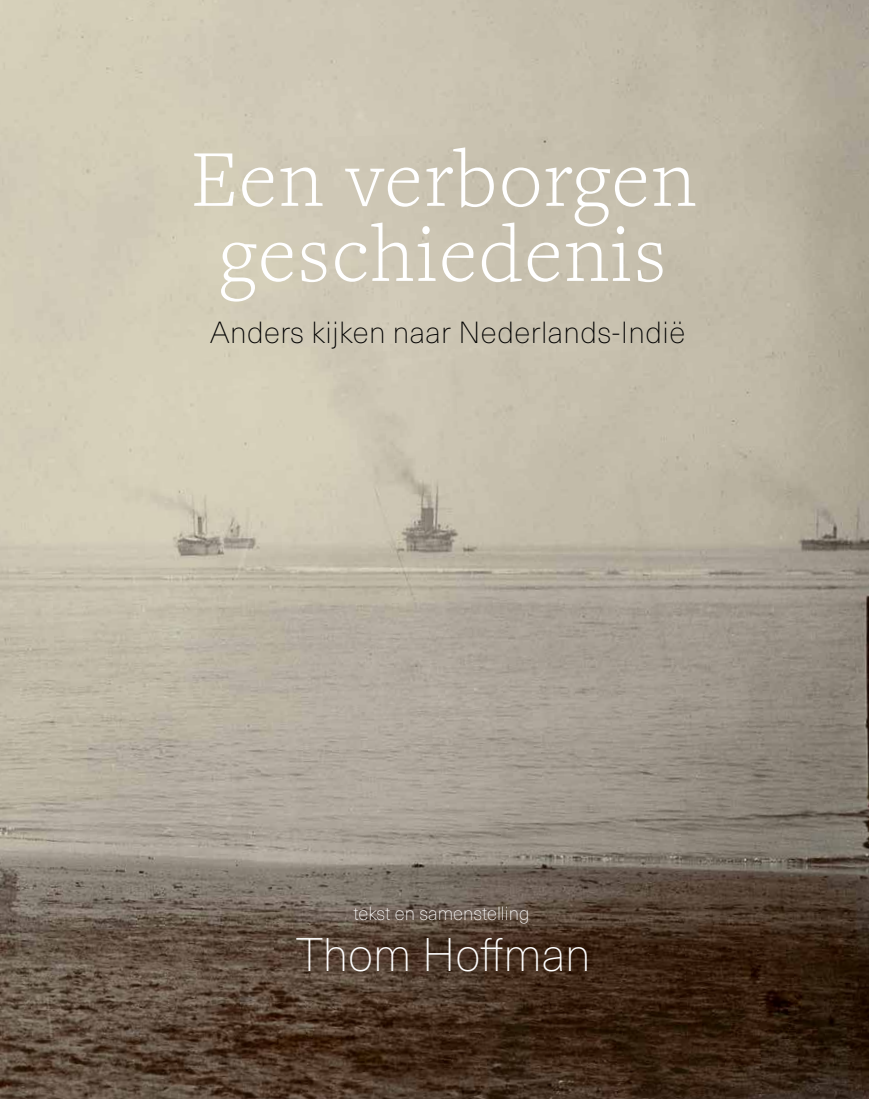
<style>
.page{position:relative;width:869px;height:1099px;background:#fff}
.page>*{position:absolute;margin:0;border:0;box-sizing:border-box;transform-origin:0 0}
.t1{font:300 83.75px/75px "Freight Text Pro";letter-spacing:.02em;color:#fff;text-align:center}
.t2{font:100 46.25px "Neue Haas Unica Pro";color:#fff}
.t3{font:100 30px "Neue Haas Unica Pro";letter-spacing:.015em;color:#000}
.t4{font:100 18.75px "Neue Haas Unica Pro";color:#fff}
</style>
<div class="page">
<img style="left:0;top:0;width:868px;height:1098px">
<h1 class="t1" style="left:190px;top:139px;width:507px">Een verborgen geschiedenis</h1>
<p class="t3" style="left:210px;top:314px;width:476px">Anders kijken naar Nederlands-Indië</p>
<p class="t4" style="left:353px;top:902px;width:177px">tekst en samenstelling</p>
<h2 class="t2" style="left:296px;top:927px;width:296px">Thom Hoffman</h2>
</div>
